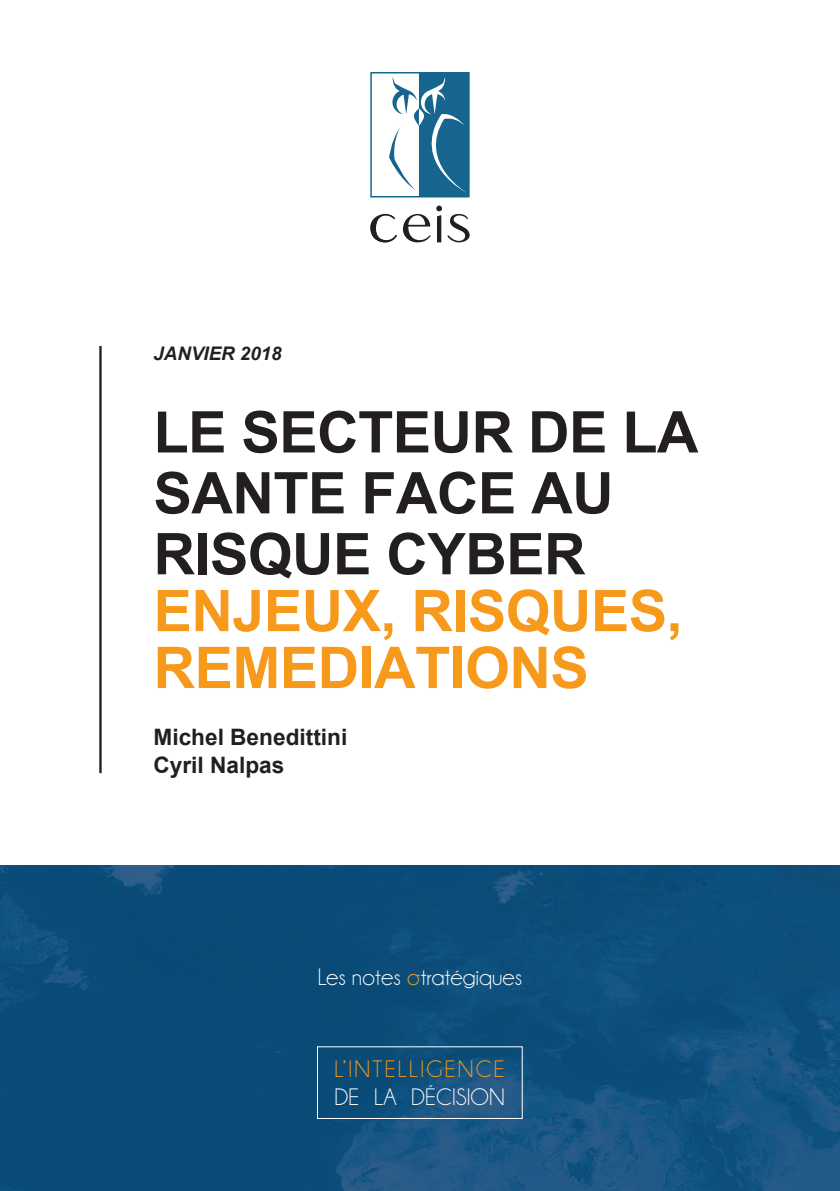
<style>
.page{position:relative;width:840px;height:1191px;background:#fff}
.page>*{position:absolute;margin:0;border:0;box-sizing:border-box;transform-origin:0 0}
.t1{font:700 57.6px/60.8px "Arial";letter-spacing:-.01em;color:#231f20}
.t2{font:700 57.6px/56.8px "Arial";letter-spacing:-.01em;color:#f79a1c}
.t3{font:24px "Champagne&Limousines";color:#fff}
.t4{font:24px "Champagne&Limousines";letter-spacing:.09em;color:#f79a1c}
.t5{font:700 22.6px "Arial";color:#231f20}
.t6{font:italic 700 18.8px "Arial";color:#231f20}
.s1{color:#f79a1c}
</style>
<div class="page">
<img style="left:0;top:865px;width:839px;height:326px">
<svg style="left:370px;top:72px;width:99px;height:125px"></svg>
<svg style="left:403px;top:214px;width:27px;height:28px"></svg>
<svg style="left:436px;top:206px;width:34px;height:36px"></svg>
<svg style="left:370px;top:214px;width:27px;height:28px"></svg>
<hr style="left:99px;top:346px;width:3px;height:427px;background:#231f20">
<div style="left:317px;top:1046px;width:205px;height:73px;border:1px solid #fff"></div>
<p class="t6" style="left:153px;top:341px;width:129px">JANVIER 2018</p>
<p class="t1" style="left:153px;top:404px;width:546px">LE SECTEUR DE LA<br>SANTE FACE AU<br>RISQUE CYBER</p>
<p class="t2" style="left:153px;top:584px;width:530px">ENJEUX, RISQUES,<br>REMEDIATIONS</p>
<p class="t5" style="left:153px;top:721px;width:195px">Michel Benedittini</p>
<p class="t5" style="left:153px;top:750px;width:132px">Cyril Nalpas</p>
<p class="t3" style="left:317px;top:965px;width:206px">Les notes <span class="s1">σ</span>tratégiques</p>
<p class="t4" style="left:334px;top:1056px;width:172px">L’INTELLIGENCE</p>
<p class="t3" style="left:334px;top:1085px;width:172px">DE LA DÉCISION</p>
</div>
